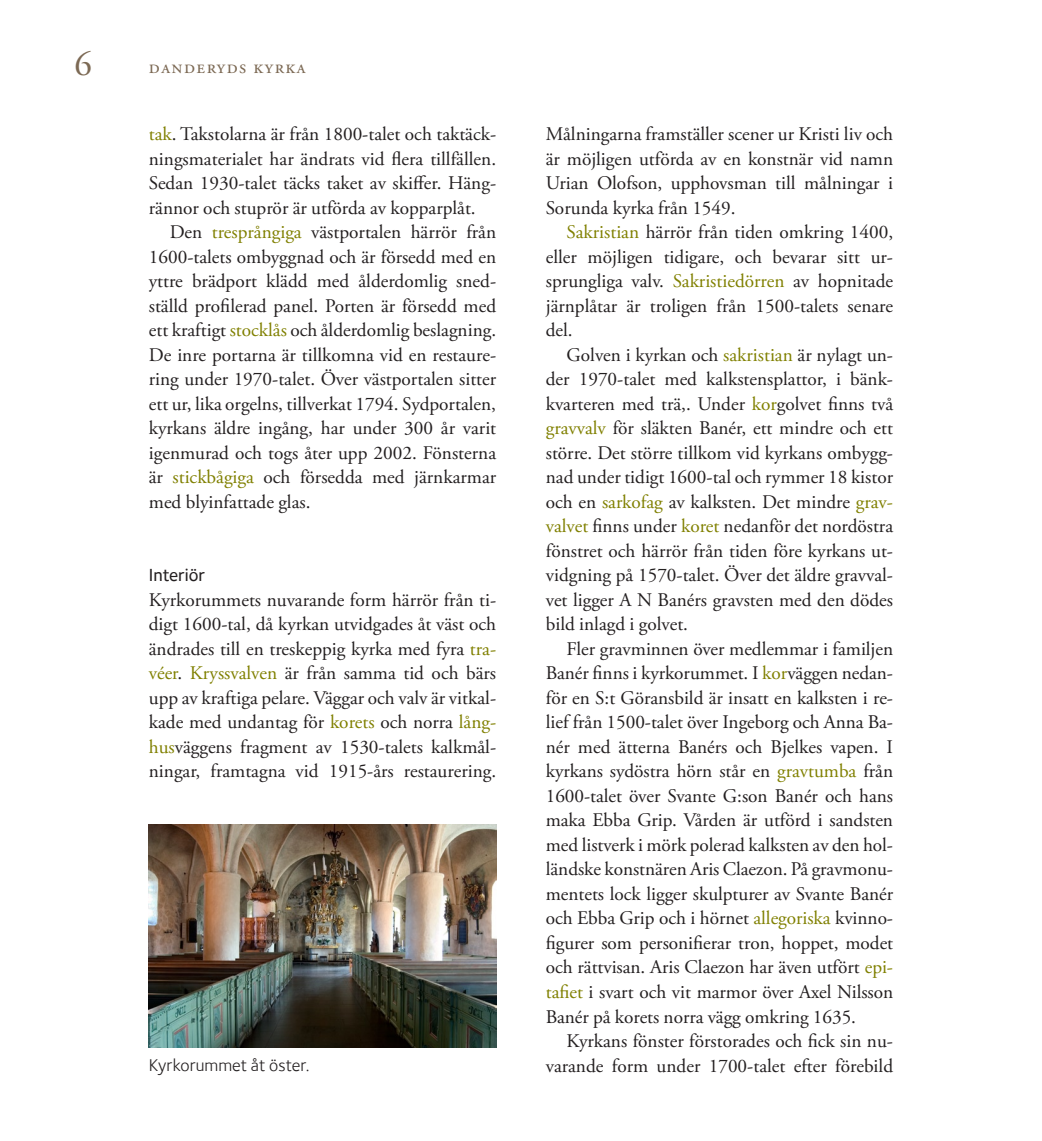
<style>
.page{position:relative;width:1042px;height:1141px;background:#fff}
.page>*{position:absolute;margin:0;border:0;box-sizing:border-box;transform-origin:0 0}
.t1{font:35px "Adobe Garamond Pro";color:#7c6954}
.Bröd_med_indrag{font:19.25px/24.5px "Adobe Garamond Pro";color:#231f20;text-align:justify}
.Bröd_utan_indrag{font:19.25px/24.5px "Adobe Garamond Pro";color:#231f20;text-align:justify}
.t2{font:19.25px "Adobe Garamond Pro";letter-spacing:.075em;color:#7c6954}
.Rubrik_4_gemena_svar{font:500 18.03px "Foundry Sterling";color:#231f20}
.Bildtext{font:17.5px "Foundry Sterling";color:#231f20}
.s1{color:#808000}
</style>
<div class="page">
<img style="left:149px;top:825px;width:347px;height:223px">
<h1 class="t1" style="left:74px;top:43px;width:19px">6</h1>
<p class="t2" style="left:149px;top:56px;width:158px">danderyds kyrka</p>
<p class="Bröd_utan_indrag" style="left:149px;top:123px;width:349px"><span class="s1">tak</span>. Takstolarna är från 1800-talet och taktäck&shy;ningsmaterialet har ändrats vid flera tillfällen.<br>Sedan 1930-talet täcks taket av skiffer. Häng&shy;rännor och stuprör är utförda av kopparplåt.</p>
<p class="Bröd_med_indrag" style="left:149px;top:221px;width:349px;text-indent:21px">Den <span class="s1">tresprångiga</span> västportalen härrör från 1600-talets ombyggnad och är försedd med en yttre brädport klädd med ålderdomlig sned&shy;ställd profilerad panel. Porten är försedd med ett kraftigt <span class="s1">stocklås</span> och ålderdomlig beslagning.<br>De inre portarna är tillkomna vid en restaure&shy;ring under 1970-talet. Över västportalen sitter ett ur, lika orgelns, tillverkat 1794. Sydportalen, kyrkans äldre ingång, har under 300 år varit igenmurad och togs åter upp 2002. Fönsterna är <span class="s1">stickbågiga</span> och försedda med järnkarmar med blyinfattade glas.</p>
<p class="Rubrik_4_gemena_svar" style="left:149px;top:565px;width:58px">Interiör</p>
<p class="Bröd_utan_indrag" style="left:149px;top:588px;width:349px">Kyrkorummets nuvarande form härrör från ti&shy;digt 1600-tal, då kyrkan utvidgades åt väst och ändrades till en treskeppig kyrka med fyra <span class="s1">tra&shy;véer</span>. <span class="s1">Kryssvalven</span> är från samma tid och bärs upp av kraftiga pelare. Väggar och valv är vitkal&shy;kade med undantag för <span class="s1">korets</span> och norra <span class="s1">lång&shy;hus</span>väggens fragment av 1530-talets kalkmål&shy;ningar, framtagna vid 1915-års restaurering.</p>
<p class="Bröd_utan_indrag" style="left:546px;top:123px;width:349px">Målningarna framställer scener ur Kristi liv och är möjligen utförda av en konstnär vid namn Urian Olofson, upphovsman till målningar i Sorunda kyrka från 1549.</p>
<p class="Bröd_med_indrag" style="left:546px;top:221px;width:349px;text-indent:21px"><span class="s1">Sakristian</span> härrör från tiden omkring 1400, eller möjligen tidigare, och bevarar sitt ur&shy;sprungliga valv. <span class="s1">Sakristiedörren</span> av hopnitade järnplåtar är troligen från 1500-talets senare del.</p>
<p class="Bröd_med_indrag" style="left:546px;top:343px;width:349px;text-indent:21px">Golven i kyrkan och <span class="s1">sakristian</span> är nylagt un&shy;der 1970-talet med kalkstensplattor, i bänk&shy;kvarteren med trä,. Under <span class="s1">kor</span>golvet finns två <span class="s1">gravvalv</span> för släkten Banér, ett mindre och ett större. Det större tillkom vid kyrkans ombygg&shy;nad under tidigt 1600-tal och rymmer 18 kistor och en <span class="s1">sarkofag</span> av kalksten. Det mindre <span class="s1">grav&shy;valvet</span> finns under <span class="s1">koret</span> nedanför det nordöstra fönstret och härrör från tiden före kyrkans ut&shy;vidgning på 1570-talet. Över det äldre gravval&shy;vet ligger A N Banérs gravsten med den dödes bild inlagd i golvet.</p>
<p class="Bröd_med_indrag" style="left:546px;top:637px;width:349px;text-indent:21px">Fler gravminnen över medlemmar i familjen Banér finns i kyrkorummet. I <span class="s1">kor</span>väggen nedan&shy;för en S:t Göransbild är insatt en kalksten i re&shy;lief från 1500-talet över Ingeborg och Anna Ba&shy;nér med ätterna Banérs och Bjelkes vapen. I kyrkans sydöstra hörn står en <span class="s1">gravtumba</span> från 1600-talet över Svante G:son Banér och hans maka Ebba Grip. Vården är utförd i sandsten med listverk i mörk polerad kalksten av den hol&shy;ländske konstnären Aris Claezon. På gravmonu&shy;mentets lock ligger skulpturer av Svante Banér och Ebba Grip och i hörnet <span class="s1">allegoriska</span> kvinno&shy;figurer som personifierar tron, hoppet, modet och rättvisan. Aris Claezon har även utfört <span class="s1">epi&shy;tafiet</span> i svart och vit marmor över Axel Nilsson Banér på korets norra vägg omkring 1635.</p>
<p class="Bröd_med_indrag" style="left:566px;top:1029px;width:328px">Kyrkans fönster förstorades och fick sin nu-</p>
<p class="Bildtext" style="left:149px;top:1054px;width:162px">Kyrkorummet åt öster.</p>
<p class="Bröd_med_indrag" style="left:546px;top:1054px;width:349px">varande form under 1700-talet efter förebild</p>
</div>
